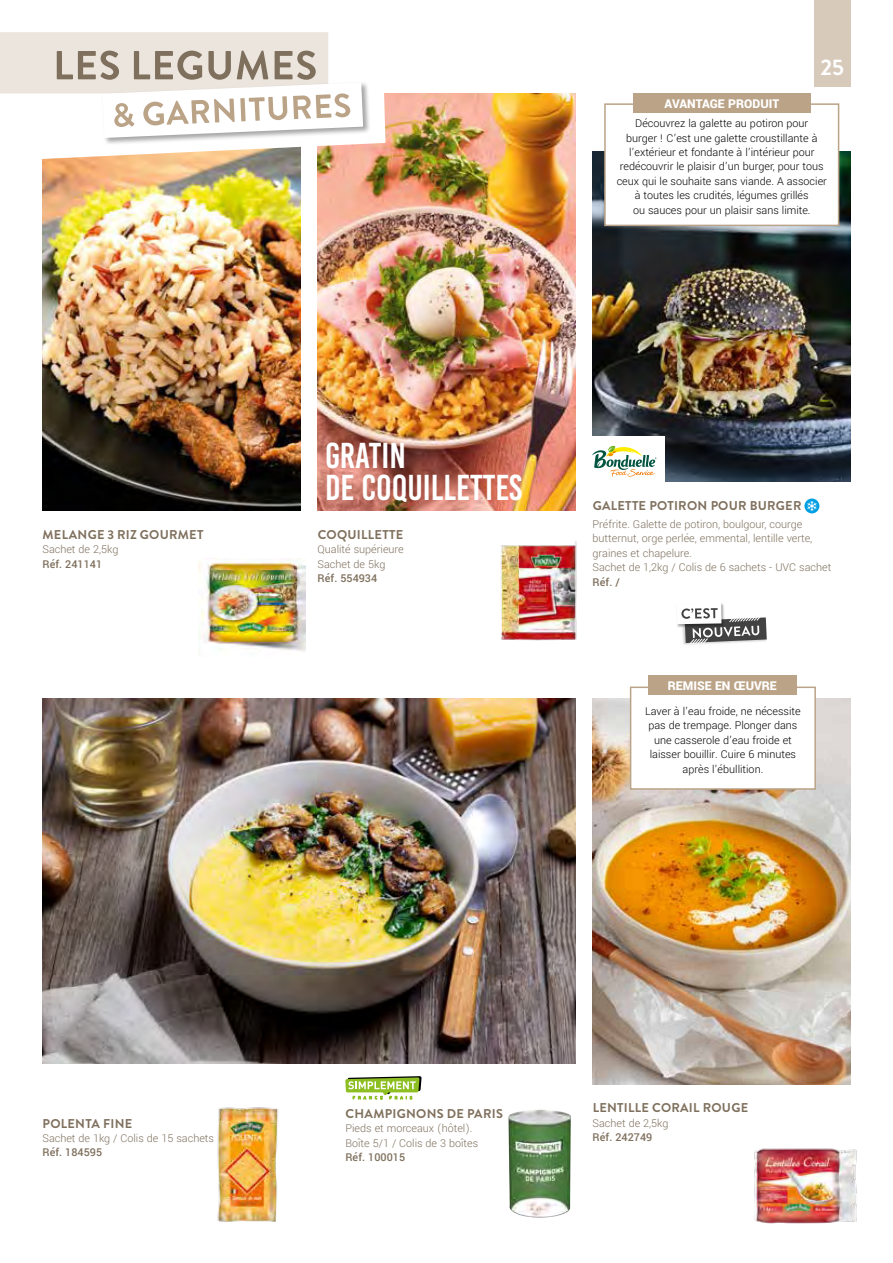
<style>
.page{position:relative;width:893px;height:1263px;background:#fff}
.page>*{position:absolute;margin:0;border:0;box-sizing:border-box;transform-origin:0 0}
.t1{font:36px/31.5px "Bebas Kai";color:#fff}
.t2{font:700 22.5px "Brandon Grotesque";color:#fff}
.t3{font:900 13.5px "Yantramanav";color:#fff}
.t4{font:700 12.75px "Brandon Grotesque";letter-spacing:.02em;color:#7f705d}
.t5{font:300 12px/14.4px "Yantramanav";color:#000;text-align:center}
.t6{font:300 12px/14.4px "Yantramanav";color:#7f705d}
.t7{font:500 12px "Yantramanav";color:#7f705d}
</style>
<div class="page">
<svg style="left:804px;top:498px;width:15px;height:15px"></svg>
<svg style="left:807px;top:501px;width:9px;height:10px"></svg>
<img style="left:43px;top:161px;width:258px;height:350px">
<img style="left:43px;top:699px;width:533px;height:364px">
<img style="left:317px;top:94px;width:258px;height:417px">
<img style="left:592px;top:699px;width:258px;height:385px">
<img style="left:592px;top:152px;width:258px;height:330px">
<img style="left:199px;top:561px;width:107px;height:91px">
<img style="left:217px;top:1107px;width:61px;height:115px">
<img style="left:500px;top:541px;width:77px;height:100px">
<img style="left:754px;top:1148px;width:103px;height:76px">
<img style="left:508px;top:1110px;width:63px;height:108px">
<svg style="left:42px;top:33px;width:343px;height:128px"></svg>
<div style="left:0;top:32px;width:328px;height:62px;background:#ece5dd"></div>
<div style="left:101px;top:81px;width:270px;height:65px;background:#000;opacity:.36"></div>
<svg style="left:57px;top:51px;width:306px;height:87px"></svg>
<div style="left:605px;top:104px;width:234px;height:121px;background:#fff"></div>
<div style="left:604px;top:103px;width:235px;height:123px;border:2px solid #bba387"></div>
<div style="left:633px;top:94px;width:178px;height:19px;background:#bba387"></div>
<svg style="left:345px;top:1076px;width:77px;height:23px"></svg>
<svg style="left:677px;top:603px;width:90px;height:42px"></svg>
<div style="left:592px;top:436px;width:73px;height:46px;background:#fff"></div>
<svg style="left:592px;top:446px;width:64px;height:31px"></svg>
<div style="left:631px;top:687px;width:184px;height:102px;background:#fff"></div>
<div style="left:630px;top:686px;width:186px;height:104px;border:2px solid #bba387"></div>
<div style="left:648px;top:676px;width:149px;height:19px;background:#bba387"></div>
<div style="left:814px;top:0;width:36px;height:87px;background:#d8caba"></div>
<p class="t4" style="left:43px;top:526px;width:162px">MELANGE 3 RIZ GOURMET</p>
<p class="t6" style="left:43px;top:542px;width:77px">Sachet de 2,5kg</p>
<p class="t7" style="left:43px;top:557px;width:61px">Réf. 241141</p>
<p class="t3" style="left:664px;top:96px;width:116px">AVANTAGE PRODUIT</p>
<h2 class="t2" style="left:820px;top:51px;width:25px">25</h2>
<p class="t5" style="left:617px;top:116px;width:212px">Découvrez la galette au potiron pour<br>burger ! C’est une galette croustillante à l’extérieur et fondante à l’intérieur pour redécouvrir le plaisir d’un burger, pour tous ceux qui le souhaite sans viande. A associer à toutes les crudités, légumes grillés<br>ou sauces pour un plaisir sans limite.</p>
<h1 class="t1" style="left:325px;top:440px;width:199px">GRATIN<br>DE COQUILLETTES</h1>
<p class="t4" style="left:318px;top:526px;width:87px">COQUILLETTE</p>
<p class="t6" style="left:318px;top:542px;width:88px">Qualité supérieure<br>Sachet de 5kg</p>
<p class="t7" style="left:318px;top:571px;width:61px">Réf. 554934</p>
<p class="t4" style="left:593px;top:497px;width:210px">GALETTE POTIRON POUR BURGER</p>
<p class="t6" style="left:593px;top:517px;width:240px">Préfrite. Galette de potiron, boulgour, courge butternut, orge perlée, emmental, lentille verte, graines et chapelure.<br>Sachet de 1,2kg / Colis de 6 sachets - UVC sachet</p>
<p class="t7" style="left:593px;top:574px;width:29px">Réf. /</p>
<p class="t3" style="left:668px;top:678px;width:110px">REMISE EN ŒUVRE</p>
<p class="t5" style="left:645px;top:704px;width:157px">Laver à l’eau froide, ne nécessite pas de trempage. Plonger dans une casserole d’eau froide et laisser bouillir. Cuire 6 minutes après l’ébullition.</p>
<p class="t4" style="left:43px;top:1114px;width:91px">POLENTA FINE</p>
<p class="t6" style="left:43px;top:1131px;width:173px">Sachet de 1kg / Colis de 15 sachets</p>
<p class="t7" style="left:43px;top:1145px;width:61px">Réf. 184595</p>
<p class="t4" style="left:346px;top:1105px;width:159px">CHAMPIGNONS DE PARIS</p>
<p class="t6" style="left:345px;top:1121px;width:134px">Pieds et morceaux (hôtel).<br>Boîte 5/1 / Colis de 3 boîtes</p>
<p class="t7" style="left:345px;top:1150px;width:61px">Réf. 100015</p>
<p class="t4" style="left:593px;top:1099px;width:157px">LENTILLE CORAIL ROUGE</p>
<p class="t6" style="left:593px;top:1116px;width:77px">Sachet de 2,5kg</p>
<p class="t7" style="left:593px;top:1130px;width:61px">Réf. 242749</p>
</div>
